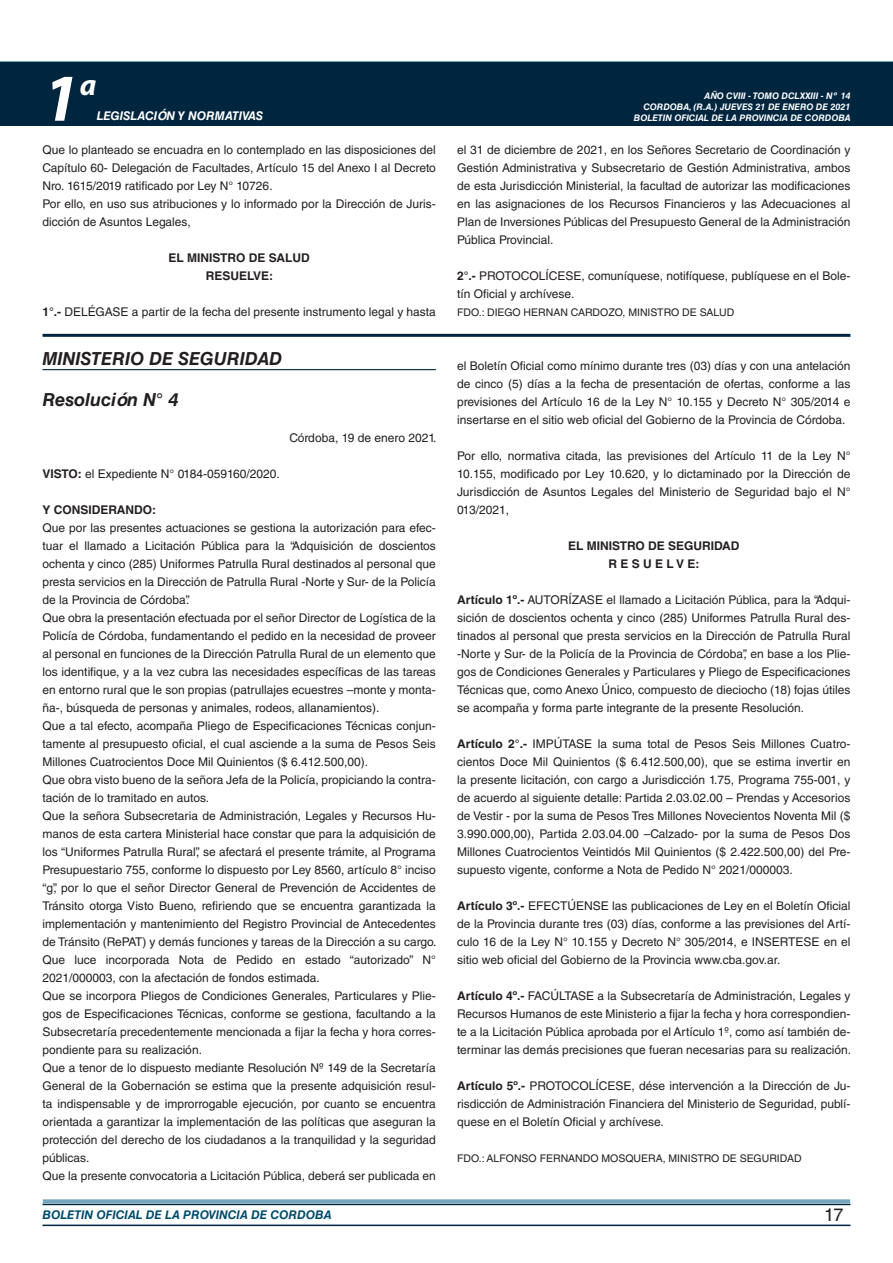
<style>
.page{position:relative;width:893px;height:1263px;background:#fff}
.page>*{position:absolute;margin:0;border:0;box-sizing:border-box;transform-origin:0 0}
.t1{font:italic 700 67.5px "Myriad Pro";color:#fff}
.t2{font:italic 700 30px "Myriad Pro";color:#fff}
.t3{font:italic 700 18px "Helvetica LT Std";color:#231f20}
.t4{font:18px "Helvetica LT Std";color:#231f20}
.t5{font:12px/18px "Helvetica LT Std";color:#231f20;text-align:justify}
.t6{font:700 12px/18px "Helvetica LT Std";color:#231f20;text-align:center}
.t7{font:italic 700 12px "Helvetica LT Std";color:#004b6c}
.t8{font:italic 700 12px "Helvetica LT Std";color:#fff}
.t9{font:10.5px "Helvetica LT Std";color:#231f20}
.t10{font:italic 700 9px/10.8px "Helvetica LT Std";color:#fff;text-align:right}
.s1{font-weight:700}
</style>
<div class="page">
<div style="left:0;top:61px;width:893px;height:6px;background:#73a5b8"></div>
<div style="left:0;top:62px;width:893px;height:64px;background:#00263f"></div>
<hr style="left:43px;top:1224px;width:807px;height:2px;background:#00263f">
<div style="left:42px;top:1198px;width:809px;height:8px;background:#fff;opacity:.75"></div>
<hr style="left:43px;top:369px;width:393px;height:1px;background:#00263f">
<hr style="left:43px;top:334px;width:807px;height:3px;background:#00263f">
<h1 class="t1" style="left:43px;top:54px;width:38px">1</h1>
<h2 class="t2" style="left:80px;top:66px;width:18px">a</h2>
<p class="t8" style="left:97px;top:109px;width:168px">LEGISLACIÓN Y NORMATIVAS</p>
<p class="t5" style="left:43px;top:141px;width:395px;text-align:left">Que lo planteado se encuadra en lo contemplado en las disposiciones del Capítulo 60- Delegación de Facultades, Artículo 15 del Anexo I al Decreto Nro. 1615/2019 ratificado por Ley N° 10726.<br>Por ello, en uso sus atribuciones y lo informado por la Dirección de Juris&shy;dicción de Asuntos Legales,</p>
<p class="t6" style="left:168px;top:248px;width:143px">EL MINISTRO DE SALUD<br>RESUELVE:</p>
<p class="t5" style="left:43px;top:303px;width:395px"><span class="s1">1°.-</span> DELÉGASE a partir de la fecha del presente instrumento legal y hasta</p>
<h3 class="t3" style="left:43px;top:347px;width:241px">MINISTERIO DE SEGURIDAD</h3>
<h3 class="t3" style="left:43px;top:388px;width:137px">Resolución N° 4</h3>
<p class="t5" style="left:289px;top:429px;width:149px">Córdoba, 19 de enero 2021.</p>
<p class="t5" style="left:43px;top:465px;width:239px"><span class="s1">VISTO:</span> el Expediente N° 0184-059160/2020.</p>
<p class="t6" style="left:43px;top:500px;width:115px">Y CONSIDERANDO:</p>
<p class="t5" style="left:43px;top:519px;width:396px;text-align:left">Que por las presentes actuaciones se gestiona la autorización para efec&shy;tuar el llamado a Licitación Pública para la “Adquisición de doscientos ochenta y cinco (285) Uniformes Patrulla Rural destinados al personal que presta servicios en la Dirección de Patrulla Rural -Norte y Sur- de la Policía de la Provincia de Córdoba”.<br>Que obra la presentación efectuada por el señor Director de Logística de la Policía de Córdoba, fundamentando el pedido en la necesidad de proveer al personal en funciones de la Dirección Patrulla Rural de un elemento que los identifique, y a la vez cubra las necesidades específicas de las tareas en entorno rural que le son propias (patrullajes ecuestres –monte y monta&shy;ña-, búsqueda de personas y animales, rodeos, allanamientos).<br>Que a tal efecto, acompaña Pliego de Especificaciones Técnicas conjun&shy;tamente al presupuesto oficial, el cual asciende a la suma de Pesos Seis Millones Cuatrocientos Doce Mil Quinientos ($ 6.412.500,00).<br>Que obra visto bueno de la señora Jefa de la Policía, propiciando la contra&shy;tación de lo tramitado en autos.<br>Que la señora Subsecretaria de Administración, Legales y Recursos Hu&shy;manos de esta cartera Ministerial hace constar que para la adquisición de los “Uniformes Patrulla Rural”, se afectará el presente trámite, al Programa Presupuestario 755, conforme lo dispuesto por Ley 8560, artículo 8° inciso “g”, por lo que el señor Director General de Prevención de Accidentes de Tránsito otorga Visto Bueno, refiriendo que se encuentra garantizada la implementación y mantenimiento del Registro Provincial de Antecedentes de Tránsito (RePAT) y demás funciones y tareas de la Dirección a su cargo.<br>Que luce incorporada Nota de Pedido en estado “autorizado” N° 2021/000003, con la afectación de fondos estimada.<br>Que se incorpora Pliegos de Condiciones Generales, Particulares y Plie&shy;gos de Especificaciones Técnicas, conforme se gestiona, facultando a la Subsecretaría precedentemente mencionada a fijar la fecha y hora corres&shy;pondiente para su realización.<br>Que a tenor de lo dispuesto mediante Resolución Nº 149 de la Secretaría General de la Gobernación se estima que la presente adquisición resul&shy;ta indispensable y de improrrogable ejecución, por cuanto se encuentra orientada a garantizar la implementación de las políticas que aseguran la protección del derecho de los ciudadanos a la tranquilidad y la seguridad públicas.<br>Que la presente convocatoria a Licitación Pública, deberá ser publicada en</p>
<p class="t10" style="left:634px;top:91px;width:218px">AÑO CVIII - TOMO DCLXXIII - Nº 14<br>CORDOBA, (R.A.) JUEVES 21 DE ENERO DE 2021<br>BOLETIN OFICIAL DE LA PROVINCIA DE CORDOBA</p>
<p class="t5" style="left:457px;top:141px;width:395px">el 31 de diciembre de 2021, en los Señores Secretario de Coordinación y Gestión Administrativa y Subsecretario de Gestión Administrativa, ambos de esta Jurisdicción Ministerial, la facultad de autorizar las modificaciones en las asignaciones de los Recursos Financieros y las Adecuaciones al Plan de Inversiones Públicas del Presupuesto General de la Administración Pública Provincial.</p>
<p class="t5" style="left:457px;top:267px;width:395px"><span class="s1">2°.-</span> PROTOCOLÍCESE, comuníquese, notifíquese, publíquese en el Bole&shy;tín Oficial y archívese.</p>
<p class="t9" style="left:457px;top:306px;width:279px">FDO.: DIEGO HERNAN CARDOZO, MINISTRO DE SALUD</p>
<p class="t5" style="left:457px;top:357px;width:395px">el Boletín Oficial como mínimo durante tres (03) días y con una antelación de cinco (5) días a la fecha de presentación de ofertas, conforme a las previsiones del Artículo 16 de la Ley N° 10.155 y Decreto N° 305/2014 e insertarse en el sitio web oficial del Gobierno de la Provincia de Córdoba.</p>
<p class="t5" style="left:457px;top:447px;width:395px">Por ello, normativa citada, las previsiones del Artículo 11 de la Ley N° 10.155, modificado por Ley 10.620, y lo dictaminado por la Dirección de Jurisdicción de Asuntos Legales del Ministerio de Seguridad bajo el N° 013/2021,</p>
<p class="t6" style="left:568px;top:536px;width:173px">EL MINISTRO DE SEGURIDAD<br>R E S U E L V E:</p>
<p class="t5" style="left:457px;top:591px;width:395px"><span class="s1">Artículo 1º.-</span> AUTORÍZASE el llamado a Licitación Pública, para la “Adqui&shy;sición de doscientos ochenta y cinco (285) Uniformes Patrulla Rural des&shy;tinados al personal que presta servicios en la Dirección de Patrulla Rural -Norte y Sur- de la Policía de la Provincia de Córdoba”, en base a los Plie&shy;gos de Condiciones Generales y Particulares y Pliego de Especificaciones Técnicas que, como Anexo Único, compuesto de dieciocho (18) fojas útiles se acompaña y forma parte integrante de la presente Resolución.</p>
<p class="t5" style="left:457px;top:735px;width:395px"><span class="s1">Artículo 2°.-</span> IMPÚTASE la suma total de Pesos Seis Millones Cuatro&shy;cientos Doce Mil Quinientos ($ 6.412.500,00), que se estima invertir en la presente licitación, con cargo a Jurisdicción 1.75, Programa 755-001, y de acuerdo al siguiente detalle: Partida 2.03.02.00 – Prendas y Accesorios de Vestir - por la suma de Pesos Tres Millones Novecientos Noventa Mil ($ 3.990.000,00), Partida 2.03.04.00 –Calzado- por la suma de Pesos Dos Millones Cuatrocientos Veintidós Mil Quinientos ($ 2.422.500,00) del Pre&shy;supuesto vigente, conforme a Nota de Pedido N° 2021/000003.</p>
<p class="t5" style="left:457px;top:897px;width:395px"><span class="s1">Artículo 3º.-</span> EFECTÚENSE las publicaciones de Ley en el Boletín Oficial de la Provincia durante tres (03) días, conforme a las previsiones del Artí&shy;culo 16 de la Ley N° 10.155 y Decreto N° 305/2014, e INSERTESE en el sitio web oficial del Gobierno de la Provincia www.cba.gov.ar.</p>
<p class="t5" style="left:457px;top:987px;width:396px"><span class="s1">Artículo 4º.-</span> FACÚLTASE a la Subsecretaría de Administración, Legales y Recursos Humanos de este Ministerio a fijar la fecha y hora correspondien&shy;te a la Licitación Pública aprobada por el Artículo 1º, como así también de&shy;terminar las demás precisiones que fueran necesarias para su realización.</p>
<p class="t5" style="left:457px;top:1077px;width:395px"><span class="s1">Artículo 5º.-</span> PROTOCOLÍCESE, dése intervención a la Dirección de Ju&shy;risdicción de Administración Financiera del Ministerio de Seguridad, publí&shy;quese en el Boletín Oficial y archívese.</p>
<p class="t9" style="left:457px;top:1152px;width:45px">FDO.: Alfonso</p>
<p class="t9" style="left:540px;top:1152px;width:15px">Fernando</p>
<p class="t9" style="left:601px;top:1152px;width:18px">Mosquera</p>
<p class="t9" style="left:663px;top:1152px;width:140px">, MINISTRO DE SEGURIDAD</p>
<p class="t7" style="left:43px;top:1208px;width:290px">BOLETIN OFICIAL DE LA PROVINCIA DE CORDOBA</p>
<h3 class="t4" style="left:824px;top:1204px;width:21px">17</h3>
</div>
